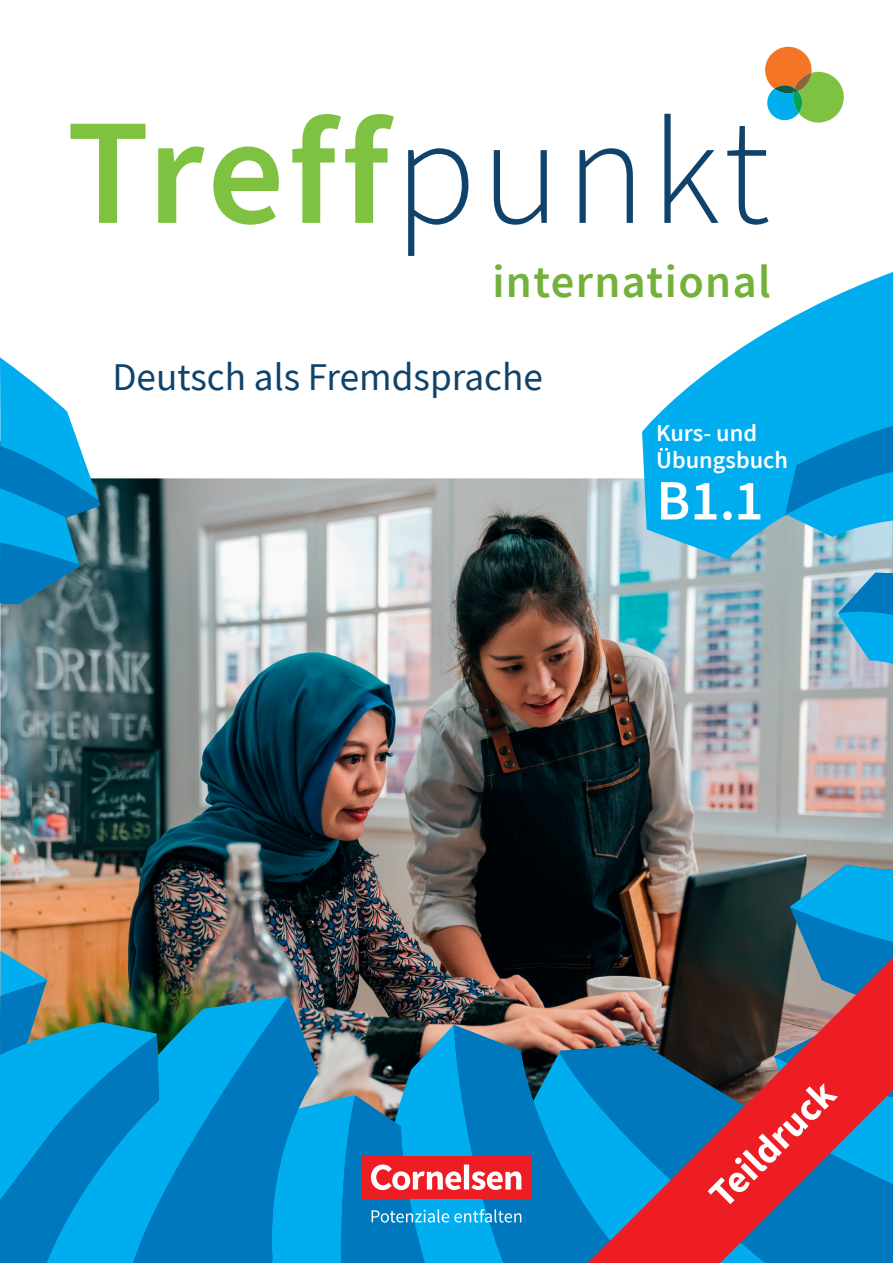
<style>
.page{position:relative;width:893px;height:1263px;background:#fff}
.page>*{position:absolute;margin:0;border:0;box-sizing:border-box;transform-origin:0 0}
.t1{font:600 57.15px "CV Source Sans";color:#fff}
.t2{font:600 46.5px "CV Source Sans";letter-spacing:.03em;color:#73b13b}
.t3{font:39.3px "CV Source Sans";color:#10436c}
.t4{font:700 39px "CV Source Sans";color:#fff}
.t5{font:600 24.3px/27.2px "CV Source Sans";color:#fff}
</style>
<div class="page">
<img style="left:0;top:478px;width:774px;height:617px">
<svg style="left:642px;top:318px;width:148px;height:286px;fill:#00aeef"></svg>
<svg style="left:790px;top:272px;width:103px;height:148px;background:#25b9f1"></svg>
<img style="left:774px;top:490px;width:119px;height:311px">
<img style="left:358px;top:1025px;width:96px;height:70px">
<div style="left:318px;top:1095px;width:20px;height:168px;background:#00aeef"></div>
<svg style="left:785px;top:420px;width:108px;height:117px;background:#0f9dda"></svg>
<svg style="left:454px;top:1025px;width:27px;height:70px;background:#0f80be"></svg>
<svg style="left:159px;top:996px;width:159px;height:267px;background:#068bc6"></svg>
<svg style="left:838px;top:572px;width:55px;height:170px;background:#79afcb"></svg>
<svg style="left:774px;top:801px;width:119px;height:52px;background:#b3b1ae"></svg>
<svg style="left:0;top:357px;width:100px;height:247px"></svg>
<svg style="left:0;top:951px;width:159px;height:312px;background:#1d8eb9"></svg>
<svg style="left:481px;top:853px;width:412px;height:410px;background:#4e536a"></svg>
<svg style="left:408px;top:114px;width:360px;height:142px"></svg>
<svg style="left:70px;top:114px;width:324px;height:111px"></svg>
<svg style="left:762px;top:47px;width:82px;height:76px"></svg>
<div style="left:361px;top:1157px;width:170px;height:42px;background:#ee1d23"></div>
<svg style="left:338px;top:1095px;width:183px;height:168px"></svg>
<p class="t2" style="left:492px;top:251px;width:280px">international</p>
<p class="t3" style="left:113px;top:352px;width:432px">Deutsch als Fremdsprache</p>
<p class="t5" style="left:656px;top:419px;width:133px">Kurs- und<br>Übungsbuch</p>
<h1 class="t1" style="left:656px;top:463px;width:109px">B1.1</h1>
<p class="t4" style="left:697px;top:1182px;width:162px;rotate:-45deg">Teildruck</p>
</div>
